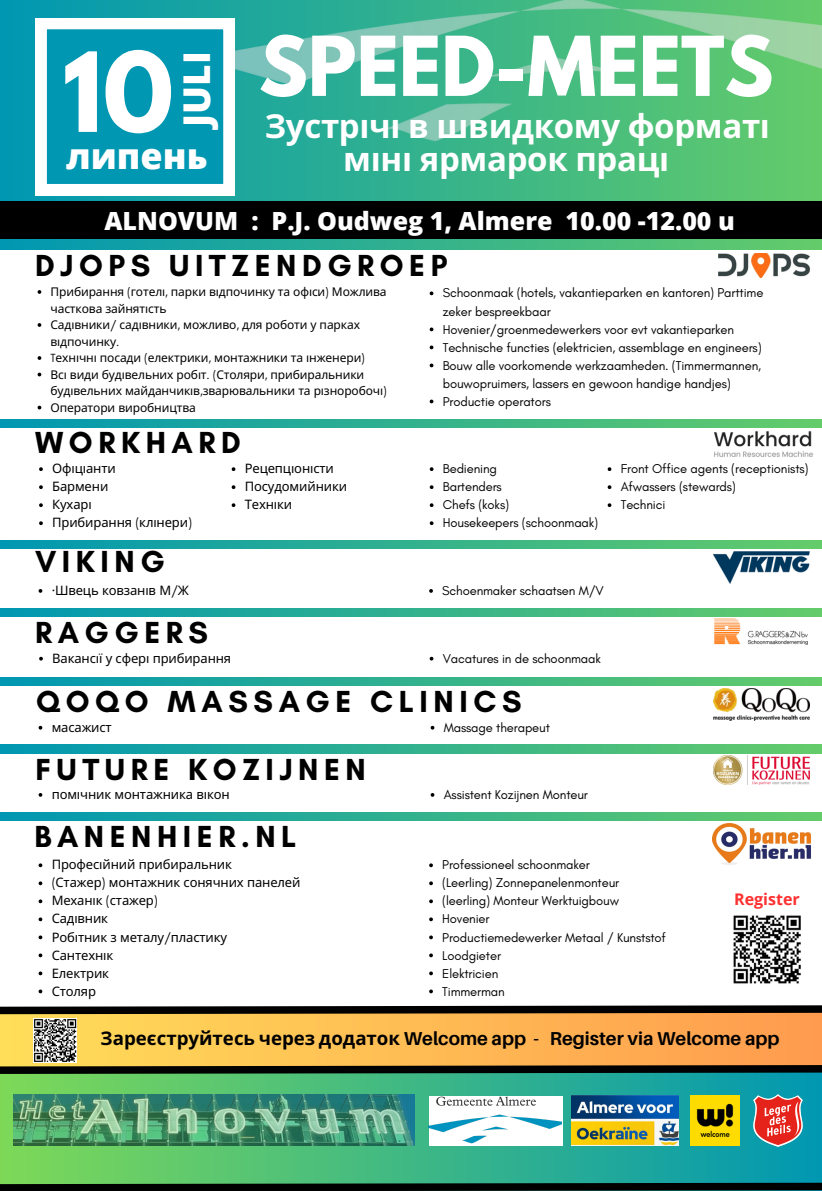
<style>
.page{position:relative;width:822px;height:1191px;background:#fff}
.page>*{position:absolute;margin:0;border:0;box-sizing:border-box;transform-origin:0 0}
.t1{font:700 97.6px "League Spartan";color:#fff}
.t2{font:700 73px "League Spartan";color:#fff}
.t3{font:800 37px "Open Sans";color:#fff}
.t4{font:800 36px "Open Sans";color:#fff}
.t5{font:700 33px "Noto Sans";letter-spacing:-.01em;color:#fff}
.t6{font:700 31px "Glacial Indifference";letter-spacing:.18em;color:#000}
.t7{font:800 25px "Open Sans";color:#fff}
.t8{font:700 18.7px "Aileron";color:#000}
.t9{font:700 16.1px "Open Sans";color:#ff3131}
.t10{font:13px/18px "Glacial Indifference";letter-spacing:-.01em;color:#000}
.t11{font:13px "Noto Sans";letter-spacing:-.01em;color:#000}
.t12{font:12px/16.5px "Noto Sans";letter-spacing:-.01em;color:#000}
.s1{font-family:"Glacial Indifference"}
.s2{font-family:"Noto Sans"}
</style>
<div class="page">
<div style="left:0;top:1009px;width:822px;height:61px;background:linear-gradient(to right,#ffde5a,#ff9b4e)"></div>
<div style="left:0;top:1070px;width:822px;height:120px;background:linear-gradient(to right,#7ed958,#0398b3)"></div>
<svg style="left:430px;top:1095px;width:133px;height:49px"></svg>
<img style="left:14px;top:1094px;width:400px;height:51px">
<img style="left:690px;top:1095px;width:50px;height:50px">
<img style="left:428px;top:1096px;width:134px;height:48px">
<img style="left:753px;top:1094px;width:50px;height:52px">
<img style="left:571px;top:1095px;width:108px;height:50px">
<svg style="left:0;top:1061px;width:822px;height:16px;background:#586238"></svg>
<svg style="left:0;top:1178px;width:822px;height:12px;background:#1d533b"></svg>
<div style="left:0;top:0;width:822px;height:249px;background:linear-gradient(to right,#0197b3,#64cb69)"></div>
<img style="left:195px;top:0;width:627px;height:179px">
<div style="left:0;top:201px;width:822px;height:41px;background:#000"></div>
<svg style="left:0;top:677px;width:822px;height:8px;background:#32b18d"></svg>
<img style="left:713px;top:688px;width:96px;height:32px">
<svg style="left:0;top:239px;width:822px;height:8px;background:#32b18d"></svg>
<img style="left:719px;top:254px;width:91px;height:24px">
<svg style="left:38px;top:290px;width:3px;height:4px"></svg>
<svg style="left:38px;top:323px;width:3px;height:4px"></svg>
<svg style="left:38px;top:356px;width:3px;height:4px"></svg>
<svg style="left:38px;top:372px;width:3px;height:4px"></svg>
<svg style="left:38px;top:405px;width:3px;height:4px"></svg>
<svg style="left:430px;top:291px;width:3px;height:4px"></svg>
<svg style="left:430px;top:327px;width:3px;height:4px"></svg>
<svg style="left:430px;top:345px;width:3px;height:4px"></svg>
<svg style="left:430px;top:363px;width:3px;height:4px"></svg>
<svg style="left:430px;top:399px;width:3px;height:4px"></svg>
<svg style="left:0;top:419px;width:822px;height:8px;background:#32b18d"></svg>
<img style="left:715px;top:431px;width:98px;height:26px">
<svg style="left:39px;top:467px;width:4px;height:4px"></svg>
<svg style="left:39px;top:485px;width:4px;height:4px"></svg>
<svg style="left:39px;top:503px;width:4px;height:4px"></svg>
<svg style="left:39px;top:521px;width:4px;height:4px"></svg>
<svg style="left:430px;top:467px;width:4px;height:4px"></svg>
<svg style="left:430px;top:485px;width:4px;height:4px"></svg>
<svg style="left:430px;top:503px;width:4px;height:4px"></svg>
<svg style="left:430px;top:521px;width:4px;height:4px"></svg>
<svg style="left:232px;top:467px;width:3px;height:4px"></svg>
<svg style="left:232px;top:485px;width:3px;height:4px"></svg>
<svg style="left:232px;top:503px;width:3px;height:4px"></svg>
<svg style="left:608px;top:467px;width:3px;height:4px"></svg>
<svg style="left:608px;top:485px;width:3px;height:4px"></svg>
<svg style="left:608px;top:503px;width:3px;height:4px"></svg>
<svg style="left:0;top:540px;width:822px;height:8px;background:#32b18d"></svg>
<img style="left:713px;top:551px;width:96px;height:32px">
<svg style="left:429px;top:589px;width:4px;height:3px"></svg>
<svg style="left:0;top:608px;width:822px;height:9px;background:#32b18d"></svg>
<img style="left:715px;top:618px;width:93px;height:26px">
<svg style="left:39px;top:656px;width:4px;height:4px"></svg>
<svg style="left:0;top:744px;width:822px;height:9px;background:#32b18d"></svg>
<img style="left:713px;top:755px;width:97px;height:29px">
<svg style="left:0;top:812px;width:822px;height:8px;background:#32b18d"></svg>
<img style="left:713px;top:823px;width:98px;height:41px">
<svg style="left:39px;top:863px;width:3px;height:4px"></svg>
<svg style="left:39px;top:881px;width:3px;height:4px"></svg>
<svg style="left:39px;top:899px;width:3px;height:4px"></svg>
<svg style="left:39px;top:917px;width:3px;height:4px"></svg>
<svg style="left:39px;top:935px;width:3px;height:4px"></svg>
<svg style="left:39px;top:953px;width:3px;height:4px"></svg>
<svg style="left:39px;top:971px;width:3px;height:4px"></svg>
<svg style="left:39px;top:989px;width:3px;height:4px"></svg>
<svg style="left:429px;top:863px;width:4px;height:4px"></svg>
<svg style="left:429px;top:881px;width:4px;height:4px"></svg>
<svg style="left:429px;top:899px;width:4px;height:4px"></svg>
<svg style="left:429px;top:917px;width:4px;height:4px"></svg>
<svg style="left:429px;top:935px;width:4px;height:4px"></svg>
<svg style="left:429px;top:953px;width:4px;height:4px"></svg>
<svg style="left:429px;top:971px;width:4px;height:4px"></svg>
<svg style="left:429px;top:989px;width:4px;height:4px"></svg>
<img style="left:33px;top:1018px;width:43px;height:44px">
<svg style="left:0;top:1005px;width:822px;height:12px;background:#5f4b2d"></svg>
<img style="left:733px;top:915px;width:68px;height:69px">
<svg style="left:36px;top:18px;width:198px;height:177px"></svg>
<p class="t1" style="left:62px;top:44px;width:113px">10</p>
<p class="t3" style="left:171px;top:127px;width:77px;rotate:-90deg">JULI</p>
<p class="t4" style="left:66px;top:131px;width:143px">липень</p>
<p class="t2" style="left:259px;top:30px;width:516px">SPEED-MEETS</p>
<p class="t5" style="left:265px;top:103px;width:501px">Зустрічі в швидкому форматі</p>
<p class="t5" style="left:343px;top:136px;width:322px">міні ярмарок праці</p>
<p class="t7" style="left:104px;top:203px;width:632px">ALNOVUM : P.J. Oudweg 1, Almere 10.00 -12.00 u</p>
<p class="t6" style="left:35px;top:247px;width:414px">DJOPS UITZENDGROEP</p>
<p class="t12" style="left:50px;top:283px;width:338px">Прибирання <span class="s1">(</span>готелі<span class="s1">,</span> парки відпочинку та офіси<span class="s1">)</span> Можлива часткова зайняті сть</p>
<p class="t12" style="left:50px;top:316px;width:311px">Саді вники<span class="s1">/</span> саді вники<span class="s1">,</span> можливо<span class="s1">,</span> для роботи у парках відпочинку<span class="s1">.</span></p>
<p class="t12" style="left:50px;top:349px;width:316px"><span class="s1">T</span>ехнічні посади <span class="s1">(</span>електрики<span class="s1">,</span> монтажники та і нженери<span class="s1">)</span></p>
<p class="t12" style="left:50px;top:366px;width:338px">Всі види буді вельних робіт<span class="s1">. (</span>Столяри<span class="s1">,</span> прибиральники буді вельних майданчикі в<span class="s1">,</span>зварювальники та різноробочі<span class="s1">)</span></p>
<p class="t12" style="left:50px;top:399px;width:147px">Оператори виробництва</p>
<p class="t10" style="left:443px;top:284px;width:322px">Schoonmaak (hotels, vakantieparken en kantoren) Parttime zeker bespreekbaar</p>
<p class="t10" style="left:443px;top:320px;width:293px">Hovenier/groenmedewerkers voor evt vakantieparken</p>
<p class="t10" style="left:443px;top:338px;width:320px">Technische functies (elektricien, assemblage en engineers)</p>
<p class="t10" style="left:443px;top:356px;width:320px">Bouw alle voorkomende werkzaamheden. (Timmermannen, bouwopruimers, lassers en gewoon handige handjes)</p>
<p class="t10" style="left:443px;top:392px;width:110px">Productie operators</p>
<p class="t6" style="left:35px;top:424px;width:207px">WORKHARD</p>
<p class="t11" style="left:52px;top:459px;width:65px">Офі ціанти</p>
<p class="t11" style="left:52px;top:477px;width:58px">Бармени</p>
<p class="t11" style="left:52px;top:495px;width:39px">Кухарі</p>
<p class="t11" style="left:52px;top:513px;width:141px">Прибирання <span class="s1">(</span>клінери<span class="s1">)</span></p>
<p class="t11" style="left:245px;top:459px;width:91px">Рецепціоністи</p>
<p class="t11" style="left:245px;top:477px;width:104px">Посудомийники</p>
<p class="t11" style="left:245px;top:495px;width:49px">Техні ки</p>
<p class="t10" style="left:443px;top:459px;width:56px">Bediening</p>
<p class="t10" style="left:443px;top:477px;width:61px">Bartenders</p>
<p class="t10" style="left:443px;top:495px;width:68px">Chefs (koks)</p>
<p class="t10" style="left:443px;top:513px;width:157px">Housekeepers (schoonmaak)</p>
<p class="t6" style="left:35px;top:543px;width:131px">VIKING</p>
<p class="t11" style="left:52px;top:581px;width:139px">·Швець ковзані в М<span class="s1">/</span>Ж</p>
<p class="t10" style="left:442px;top:581px;width:163px">Schoenmaker schaatsen M/V</p>
<p class="t6" style="left:35px;top:613px;width:175px">RAGGERS</p>
<p class="t11" style="left:52px;top:648px;width:180px">Вакансії у сфері прибирання</p>
<p class="t10" style="left:443px;top:649px;width:160px">Vacatures in de schoonmaak</p>
<p class="t6" style="left:36px;top:682px;width:487px">QOQO MASSAGE CLINICS</p>
<p class="t11" style="left:52px;top:718px;width:62px">масажист</p>
<p class="t10" style="left:444px;top:718px;width:108px">Massage therapeut</p>
<p class="t10" style="left:621px;top:459px;width:189px">Front Office agents (receptionists)</p>
<p class="t10" style="left:621px;top:477px;width:117px">Afwassers (stewards)</p>
<p class="t10" style="left:621px;top:495px;width:46px">Technici</p>
<p class="t6" style="left:35px;top:750px;width:332px">FUTURE KOZIJNEN</p>
<p class="t11" style="left:52px;top:785px;width:180px">помічник монтажника вікон</p>
<p class="t10" style="left:444px;top:785px;width:146px">Assistent Kozijnen Monteur</p>
<p class="t6" style="left:34px;top:817px;width:264px">BANENHIER.NL</p>
<p class="t11" style="left:52px;top:855px;width:182px">Професійний прибиральник</p>
<p class="t11" style="left:52px;top:873px;width:250px"><span class="s1">(</span>Стажер<span class="s1">)</span> монтажник сонячних панелей</p>
<p class="t11" style="left:52px;top:891px;width:108px">Механі к <span class="s1">(</span>стажер<span class="s1">)</span></p>
<p class="t11" style="left:52px;top:909px;width:58px">Саді вник</p>
<p class="t11" style="left:52px;top:927px;width:177px">Робітник з металу<span class="s1">/</span>пластику</p>
<p class="t11" style="left:52px;top:945px;width:63px">Сантехні к</p>
<p class="t11" style="left:52px;top:963px;width:59px">Електрик</p>
<p class="t11" style="left:52px;top:981px;width:46px">Столяр</p>
<p class="t10" style="left:442px;top:855px;width:149px">Professioneel schoonmaker</p>
<p class="t10" style="left:442px;top:873px;width:179px">(Leerling) Zonnepanelenmonteur</p>
<p class="t10" style="left:442px;top:891px;width:178px">(leerling) Monteur Werktuigbouw</p>
<p class="t10" style="left:442px;top:909px;width:49px">Hovenier</p>
<p class="t10" style="left:442px;top:927px;width:225px">Productiemedewerker Metaal / Kunststof</p>
<p class="t10" style="left:442px;top:945px;width:60px">Loodgieter</p>
<p class="t10" style="left:442px;top:963px;width:58px">Elektricien</p>
<p class="t10" style="left:442px;top:981px;width:64px">Timmerman</p>
<p class="t8" style="left:101px;top:1026px;width:680px"><span class="s2">Зареєструйтесь через додаток</span> Welcome app - Register via Welcome app</p>
<p class="t9" style="left:734px;top:887px;width:67px">Register</p>
</div>
